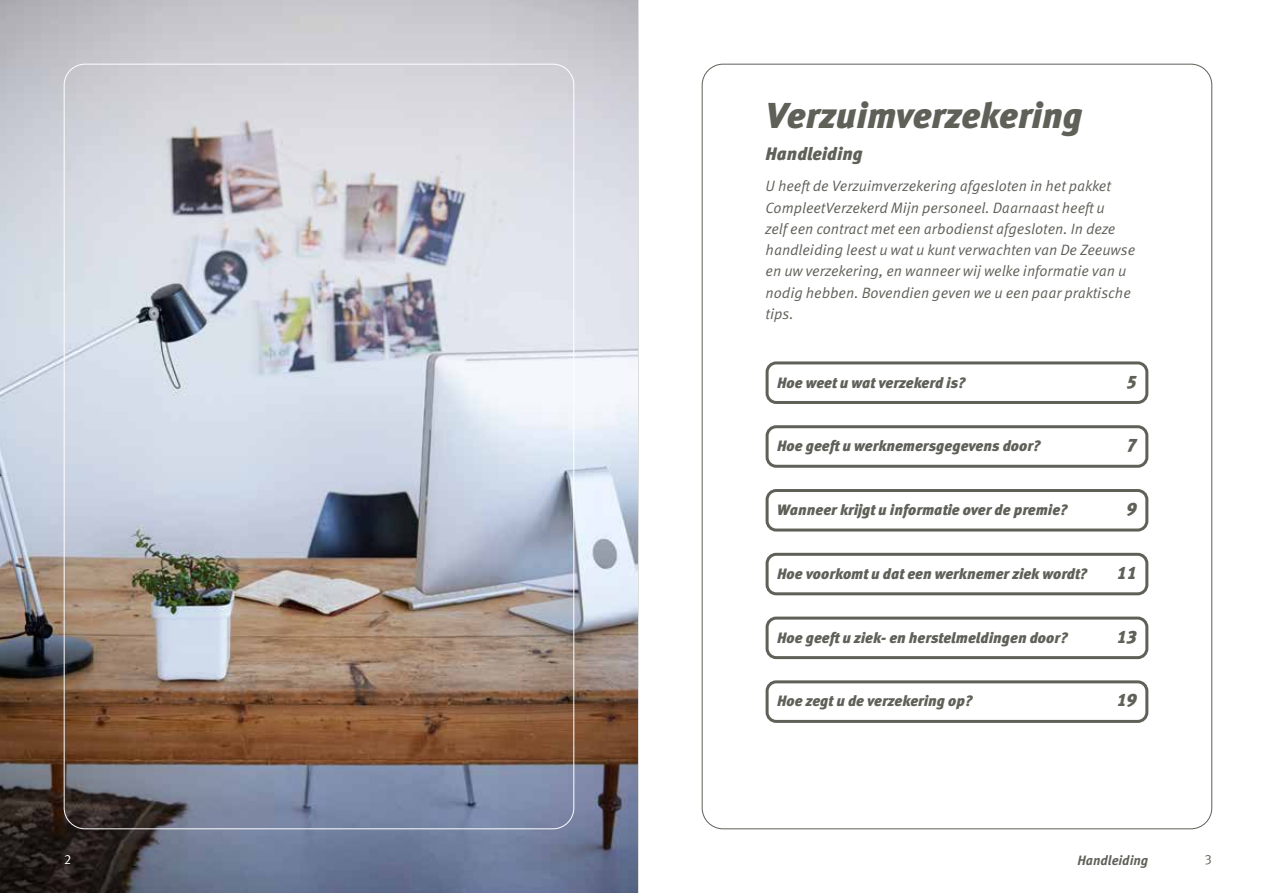
<style>
.page{position:relative;width:1276px;height:893px;background:#fff}
.page>*{position:absolute;margin:0;border:0;box-sizing:border-box;transform-origin:0 0}
.t1{font:italic 900 36px "Meta OT";letter-spacing:-.005em;color:#5f6058}
.t2{font:italic 900 18px "Meta OT";color:#5f6058}
.t3{font:15px/21.3px "Meta OT Norm Ita";color:#5f6058}
.t4{font:italic 900 15px "Meta OT";color:#5f6058}
.t5{font:italic 700 13.5px "Meta OT";color:#5f6058}
.t6{font:13.5px "Meta OT Norm";color:#fff}
.t7{font:13.5px "Meta OT Norm";color:#5f6058}
</style>
<div class="page">
<div style="left:765px;top:489px;width:383px;height:42px;border:3px solid #5f6058;border-radius:9px"></div>
<div style="left:765px;top:425px;width:383px;height:43px;border:3px solid #5f6058;border-radius:9px"></div>
<div style="left:765px;top:553px;width:383px;height:42px;border:3px solid #5f6058;border-radius:9px"></div>
<div style="left:765px;top:617px;width:383px;height:42px;border:3px solid #5f6058;border-radius:9px"></div>
<div style="left:765px;top:680px;width:383px;height:43px;border:3px solid #5f6058;border-radius:9px"></div>
<div style="left:765px;top:361px;width:383px;height:43px;border:3px solid #5f6058;border-radius:9px"></div>
<img style="left:0;top:0;width:638px;height:893px">
<h1 class="t1" style="left:765px;top:93px;width:319px">Verzuimverzekering</h1>
<p class="t2" style="left:765px;top:143px;width:99px">Handleiding</p>
<p class="t3" style="left:765px;top:176px;width:371px">U heeft de Verzuimverzekering afgesloten in het pakket CompleetVerzekerd Mijn personeel. Daarnaast heeft u<br>zelf een contract met een arbodienst afgesloten. In deze handleiding leest u wat u kunt verwachten van De Zeeuwse en uw verzekering, en wanneer wij welke informatie van u nodig hebben. Bovendien geven we u een paar praktische tips.</p>
<p class="t4" style="left:777px;top:373px;width:190px">Hoe weet u wat verzekerd is?</p>
<p class="t2" style="left:1126px;top:370px;width:12px">5</p>
<p class="t4" style="left:777px;top:437px;width:265px">Hoe geeft u werknemersgegevens door?</p>
<p class="t2" style="left:1126px;top:434px;width:12px">7</p>
<p class="t4" style="left:777px;top:501px;width:292px">Wanneer krijgt u informatie over de premie?</p>
<p class="t2" style="left:1126px;top:498px;width:12px">9</p>
<p class="t4" style="left:777px;top:565px;width:311px">Hoe voorkomt u dat een werknemer ziek wordt?</p>
<p class="t2" style="left:1116px;top:562px;width:22px">11</p>
<p class="t4" style="left:777px;top:628px;width:292px">Hoe geeft u ziek- en herstelmeldingen door?</p>
<p class="t2" style="left:1116px;top:625px;width:22px">13</p>
<p class="t4" style="left:777px;top:692px;width:197px">Hoe zegt u de verzekering op?</p>
<p class="t2" style="left:1116px;top:689px;width:22px">19</p>
<p class="t6" style="left:64px;top:852px;width:9px">2</p>
<p class="t5" style="left:1077px;top:852px;width:73px">Handleiding</p>
<p class="t7" style="left:1204px;top:852px;width:9px">3</p>
</div>
